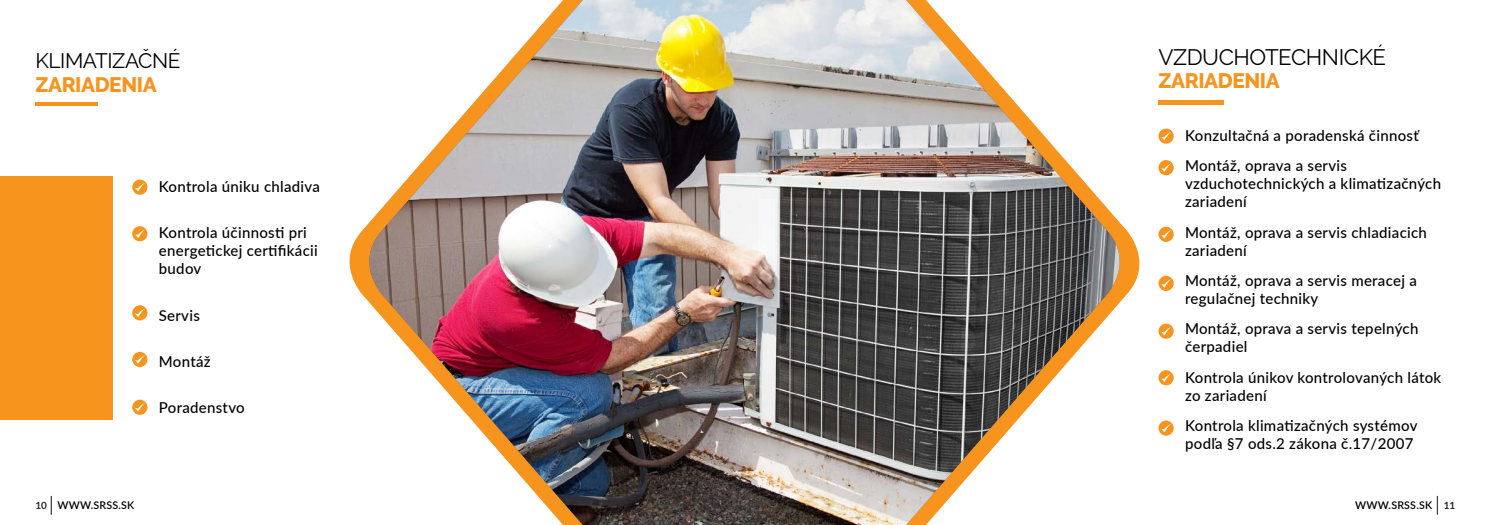
<style>
.page{position:relative;width:1489px;height:525px;background:#fff}
.page>*{position:absolute;margin:0;border:0;box-sizing:border-box;transform-origin:0 0}
.t1{font:22.25px "Raleway";letter-spacing:-.02em;color:#000}
.t2{font:800 20.88px "Raleway";letter-spacing:-.02em;color:#f7941e}
.t3{font:20.88px "Raleway";letter-spacing:-.02em;color:#000}
.t4{font:500 15px/18px "Lato";letter-spacing:.02em;color:#000}
.t5{font:600 10.62px "Lato";letter-spacing:.02em;color:#000}
.s1{font-weight:700;font-size:10px;color:#292829}
</style>
<div class="page">
<div style="left:0;top:176px;width:112px;height:243px;background:#f7941e"></div>
<hr style="left:1158px;top:101px;width:66px;height:4px;background:#f7941e">
<hr style="left:35px;top:102px;width:62px;height:4px;background:#f7941e">
<svg style="left:1158px;top:128px;width:15px;height:16px"></svg>
<svg style="left:1161px;top:132px;width:9px;height:8px"></svg>
<svg style="left:132px;top:179px;width:15px;height:16px"></svg>
<svg style="left:135px;top:183px;width:10px;height:8px"></svg>
<div style="left:1158px;top:160px;width:15px;height:15px;background:#f7941e;border-radius:50%"></div>
<svg style="left:1161px;top:164px;width:9px;height:8px"></svg>
<div style="left:132px;top:226px;width:15px;height:15px;background:#f7941e;border-radius:50%"></div>
<svg style="left:135px;top:229px;width:10px;height:9px"></svg>
<svg style="left:1158px;top:226px;width:15px;height:16px"></svg>
<svg style="left:1161px;top:230px;width:9px;height:8px"></svg>
<svg style="left:132px;top:305px;width:15px;height:15px"></svg>
<svg style="left:135px;top:308px;width:10px;height:9px"></svg>
<svg style="left:1158px;top:275px;width:15px;height:16px"></svg>
<svg style="left:1161px;top:279px;width:9px;height:8px"></svg>
<svg style="left:132px;top:351px;width:15px;height:16px"></svg>
<svg style="left:135px;top:355px;width:10px;height:8px"></svg>
<svg style="left:1158px;top:323px;width:15px;height:15px"></svg>
<svg style="left:1161px;top:327px;width:9px;height:8px"></svg>
<svg style="left:132px;top:399px;width:15px;height:15px"></svg>
<svg style="left:135px;top:403px;width:10px;height:8px"></svg>
<svg style="left:1158px;top:370px;width:15px;height:15px"></svg>
<svg style="left:1161px;top:373px;width:9px;height:9px"></svg>
<svg style="left:1158px;top:420px;width:15px;height:15px"></svg>
<svg style="left:1161px;top:423px;width:9px;height:9px"></svg>
<svg style="left:354px;top:223px;width:780px;height:79px;fill:#f7941e"></svg>
<img style="left:368px;top:0;width:752px;height:524px">
<svg style="left:51px;top:495px;width:1px;height:19px"></svg>
<svg style="left:1436px;top:496px;width:1px;height:18px"></svg>
<h2 class="t3" style="left:35px;top:49px;width:147px">KLIMATIZAČNÉ</h2>
<h2 class="t2" style="left:35px;top:72px;width:123px">ZARIADENIA</h2>
<p class="t4" style="left:159px;top:176px;width:162px">Kontrola úniku chladiva</p>
<p class="t4" style="left:159px;top:223px;width:160px">Kontrola účinnosti pri energetickej certifikácii budov</p>
<p class="t4" style="left:159px;top:305px;width:42px">Servis</p>
<p class="t4" style="left:159px;top:351px;width:53px">Montáž</p>
<p class="t4" style="left:159px;top:398px;width:87px">Poradenstvo</p>
<h1 class="t1" style="left:1158px;top:44px;width:229px">VZDUCHOTECHNICKÉ</h1>
<h2 class="t2" style="left:1158px;top:69px;width:123px">ZARIADENIA</h2>
<p class="t4" style="left:1184px;top:119px;width:235px;line-height:30.4px">Konzultačná a poradenská činnosť<br>Montáž, oprava a servis</p>
<p class="t4" style="left:1184px;top:174px;width:257px">vzduchotechnických a klimatizačných zariadení</p>
<p class="t4" style="left:1184px;top:222px;width:243px">Montáž, oprava a servis chladiacich zariadení</p>
<p class="t4" style="left:1184px;top:271px;width:233px">Montáž, oprava a servis meracej a regulačnej techniky</p>
<p class="t4" style="left:1184px;top:319px;width:235px">Montáž, oprava a servis tepelných čerpadiel</p>
<p class="t4" style="left:1184px;top:367px;width:258px">Kontrola únikov kontrolovaných látok zo zariadení</p>
<p class="t4" style="left:1184px;top:416px;width:234px">Kontrola klimatizačných systémov podľa §7 ods.2 zákona č.17/2007</p>
<p class="t5" style="left:35px;top:497px;width:100px"><span class="s1">10</span> WWW.SRSS.SK</p>
<p class="t5" style="left:1355px;top:497px;width:101px">WWW.SRSS.SK <span class="s1">11</span></p>
</div>
